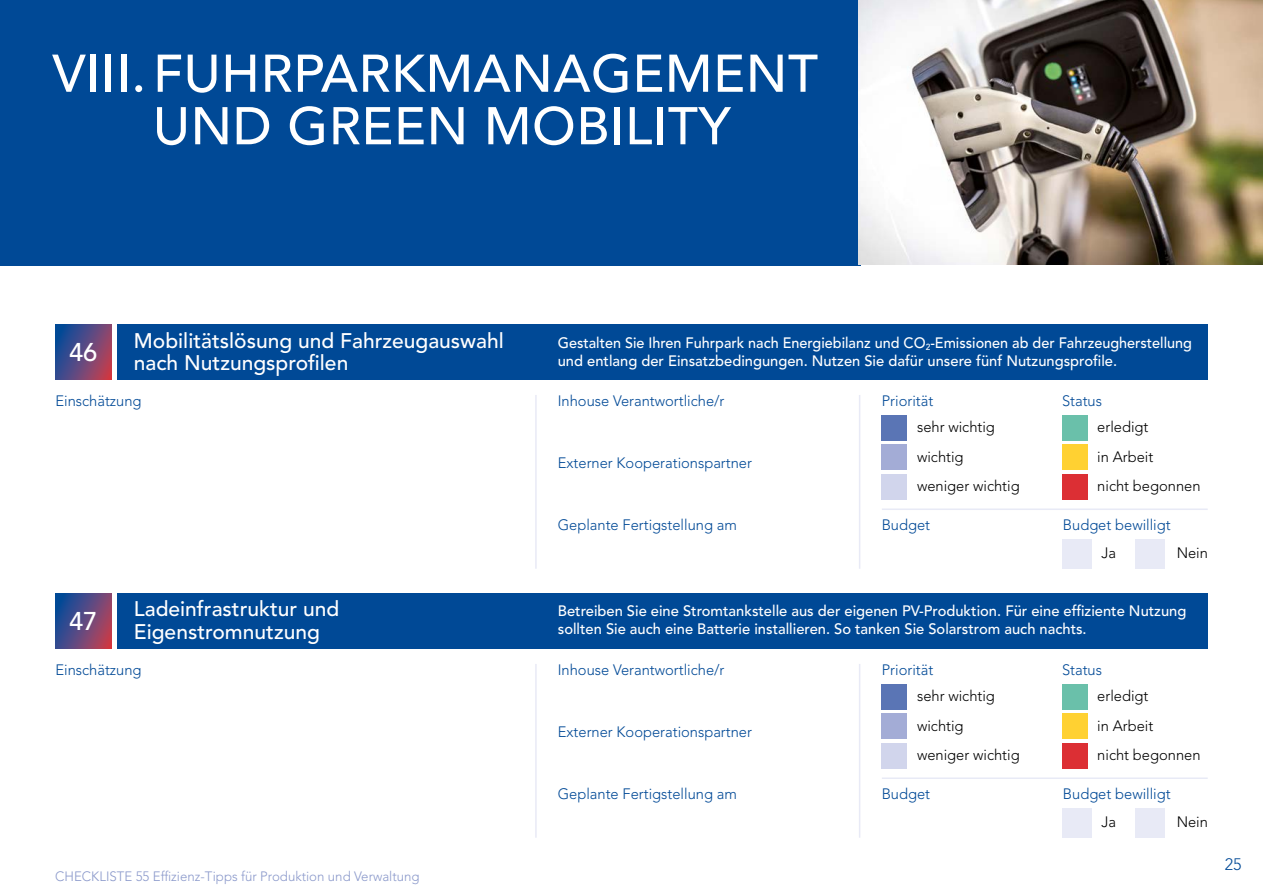
<style>
.page{position:relative;width:1263px;height:893px;background:#fff}
.page>*{position:absolute;margin:0;border:0;box-sizing:border-box;transform-origin:0 0}
.LEA_Head_weiss_Kapit{font:500 52.5px/52.5px "Avenir LT Std";letter-spacing:.01em;color:#fff;text-align:center}
.LEA_Head_25pt{font:500 25.5px "Avenir LT Std";color:#fff}
.LEA_Head_TIPPS__inha{font:500 21px/22.5px "Avenir LT Std";color:#fff}
.t1{font:300 16.5px "Avenir LT Std";color:#004996}
.COPY_NEU{font:300 15px "Avenir LT Std";color:#004996}
.COPY_NEU-2{font:500 15px/18px "Avenir LT Std";color:#fff;scale:.96 1}
.COPY_NEU-3{font:500 15px/18px "Avenir LT Std";color:#fff}
.COPY_NEU-4{font:300 15px "Avenir LT Std";color:#000}
.t2{font:300 13.5px "Avenir LT Std";color:#8b99cb}
</style>
<div class="page">
<div style="left:0;top:0;width:860px;height:265px;background:#004996"></div>
<img style="left:859px;top:0;width:404px;height:265px">
<svg style="left:55px;top:324px;width:56px;height:56px;background:#5c477d"></svg>
<div style="left:117px;top:324px;width:1091px;height:56px;background:#004996"></div>
<hr style="left:859px;top:395px;width:1px;height:174px;background:#e8eaf6">
<hr style="left:535px;top:395px;width:2px;height:174px;background:#e8eaf6">
<hr style="left:882px;top:508px;width:326px;height:2px;background:#e8eaf6">
<div style="left:1062px;top:539px;width:30px;height:30px;background:#e8eaf6"></div>
<div style="left:1135px;top:539px;width:30px;height:30px;background:#e8eaf6"></div>
<div style="left:882px;top:415px;width:25px;height:26px;background:#5a75b5"></div>
<div style="left:882px;top:445px;width:25px;height:25px;background:#a3acd6"></div>
<div style="left:882px;top:474px;width:25px;height:26px;background:#d1d5ec"></div>
<div style="left:1062px;top:415px;width:25px;height:26px;background:#6ac0aa"></div>
<div style="left:1062px;top:445px;width:25px;height:25px;background:#ffd132"></div>
<div style="left:1062px;top:474px;width:25px;height:26px;background:#dc2f34"></div>
<svg style="left:55px;top:593px;width:56px;height:56px;background:#5c477d"></svg>
<div style="left:117px;top:593px;width:1091px;height:56px;background:#004996"></div>
<hr style="left:859px;top:664px;width:1px;height:174px;background:#e8eaf6">
<hr style="left:535px;top:664px;width:2px;height:174px;background:#e8eaf6">
<hr style="left:882px;top:777px;width:326px;height:2px;background:#e8eaf6">
<div style="left:1062px;top:808px;width:30px;height:30px;background:#e8eaf6"></div>
<div style="left:1135px;top:808px;width:30px;height:30px;background:#e8eaf6"></div>
<div style="left:882px;top:684px;width:25px;height:26px;background:#5a75b5"></div>
<div style="left:882px;top:714px;width:25px;height:25px;background:#a3acd6"></div>
<div style="left:882px;top:743px;width:25px;height:26px;background:#d1d5ec"></div>
<div style="left:1062px;top:684px;width:25px;height:26px;background:#6ac0aa"></div>
<div style="left:1062px;top:714px;width:25px;height:25px;background:#ffd132"></div>
<div style="left:1062px;top:743px;width:25px;height:26px;background:#dc2f34"></div>
<h1 class="LEA_Head_weiss_Kapit" style="left:52px;top:49px;width:767px">VIII.FUHRPARKMANAGEMENT<br>UND GREEN MOBILITY</h1>
<h2 class="LEA_Head_25pt" style="left:69px;top:338px;width:30px">46</h2>
<h2 class="LEA_Head_TIPPS__inha" style="left:134px;top:329px;width:371px">Mobilitätslösung und Fahrzeugauswahl nach Nutzungsprofilen</h2>
<p class="COPY_NEU-2" style="left:558px;top:334px;width:662px">Gestalten Sie Ihren Fuhrpark nach Energiebilanz und CO<sub>2</sub>-Emissionen ab der Fahrzeugherstellung und entlang der Einsatzbedingungen. Nutzen Sie dafür unsere fünf Nutzungsprofile.</p>
<p class="COPY_NEU" style="left:55px;top:392px;width:88px">Einschätzung</p>
<p class="COPY_NEU" style="left:558px;top:392px;width:168px">Inhouse Verantwortliche/r</p>
<p class="COPY_NEU" style="left:882px;top:392px;width:53px">Priorität</p>
<p class="COPY_NEU" style="left:1062px;top:392px;width:42px">Status</p>
<p class="COPY_NEU-4" style="left:917px;top:418px;width:79px">sehr wichtig</p>
<p class="COPY_NEU-4" style="left:1097px;top:418px;width:53px">erledigt</p>
<p class="COPY_NEU-4" style="left:917px;top:448px;width:48px">wichtig</p>
<p class="COPY_NEU-4" style="left:1097px;top:448px;width:58px">in Arbeit</p>
<p class="COPY_NEU-4" style="left:917px;top:477px;width:104px">weniger wichtig</p>
<p class="COPY_NEU-4" style="left:1097px;top:477px;width:105px">nicht begonnen</p>
<p class="COPY_NEU" style="left:558px;top:454px;width:196px">Externer Kooperationspartner</p>
<p class="COPY_NEU" style="left:558px;top:516px;width:181px">Geplante Fertigstellung am</p>
<p class="COPY_NEU" style="left:882px;top:516px;width:50px">Budget</p>
<p class="COPY_NEU" style="left:1063px;top:516px;width:109px">Budget bewilligt</p>
<p class="COPY_NEU-4" style="left:1101px;top:544px;width:16px">Ja</p>
<p class="COPY_NEU-4" style="left:1177px;top:544px;width:33px">Nein</p>
<h2 class="LEA_Head_25pt" style="left:69px;top:607px;width:30px">47</h2>
<h2 class="LEA_Head_TIPPS__inha" style="left:134px;top:598px;width:207px">Ladeinfrastruktur und<br>Eigenstromnutzung</h2>
<p class="COPY_NEU-3" style="left:558px;top:603px;width:630px">Betreiben Sie eine Stromtankstelle aus der eigenen PV-Produktion. Für eine effiziente Nutzung sollten Sie auch eine Batterie installieren. So tanken Sie Solarstrom auch nachts.</p>
<p class="COPY_NEU" style="left:55px;top:661px;width:88px">Einschätzung</p>
<p class="COPY_NEU" style="left:558px;top:661px;width:168px">Inhouse Verantwortliche/r</p>
<p class="COPY_NEU" style="left:882px;top:661px;width:53px">Priorität</p>
<p class="COPY_NEU" style="left:1062px;top:661px;width:42px">Status</p>
<p class="COPY_NEU-4" style="left:917px;top:687px;width:79px">sehr wichtig</p>
<p class="COPY_NEU-4" style="left:1097px;top:687px;width:53px">erledigt</p>
<p class="COPY_NEU-4" style="left:917px;top:717px;width:48px">wichtig</p>
<p class="COPY_NEU-4" style="left:1097px;top:717px;width:58px">in Arbeit</p>
<p class="COPY_NEU-4" style="left:917px;top:746px;width:104px">weniger wichtig</p>
<p class="COPY_NEU-4" style="left:1097px;top:746px;width:105px">nicht begonnen</p>
<p class="COPY_NEU" style="left:558px;top:723px;width:196px">Externer Kooperationspartner</p>
<p class="t2" style="left:55px;top:868px;width:366px">CHECKLISTE 55 Effizienz-Tipps für Produktion und Verwaltung</p>
<p class="COPY_NEU" style="left:558px;top:785px;width:181px">Geplante Fertigstellung am</p>
<p class="COPY_NEU" style="left:882px;top:785px;width:50px">Budget</p>
<p class="COPY_NEU" style="left:1063px;top:785px;width:109px">Budget bewilligt</p>
<p class="COPY_NEU-4" style="left:1101px;top:813px;width:16px">Ja</p>
<p class="COPY_NEU-4" style="left:1177px;top:813px;width:33px">Nein</p>
<p class="t1" style="left:1225px;top:855px;width:18px">25</p>
</div>
